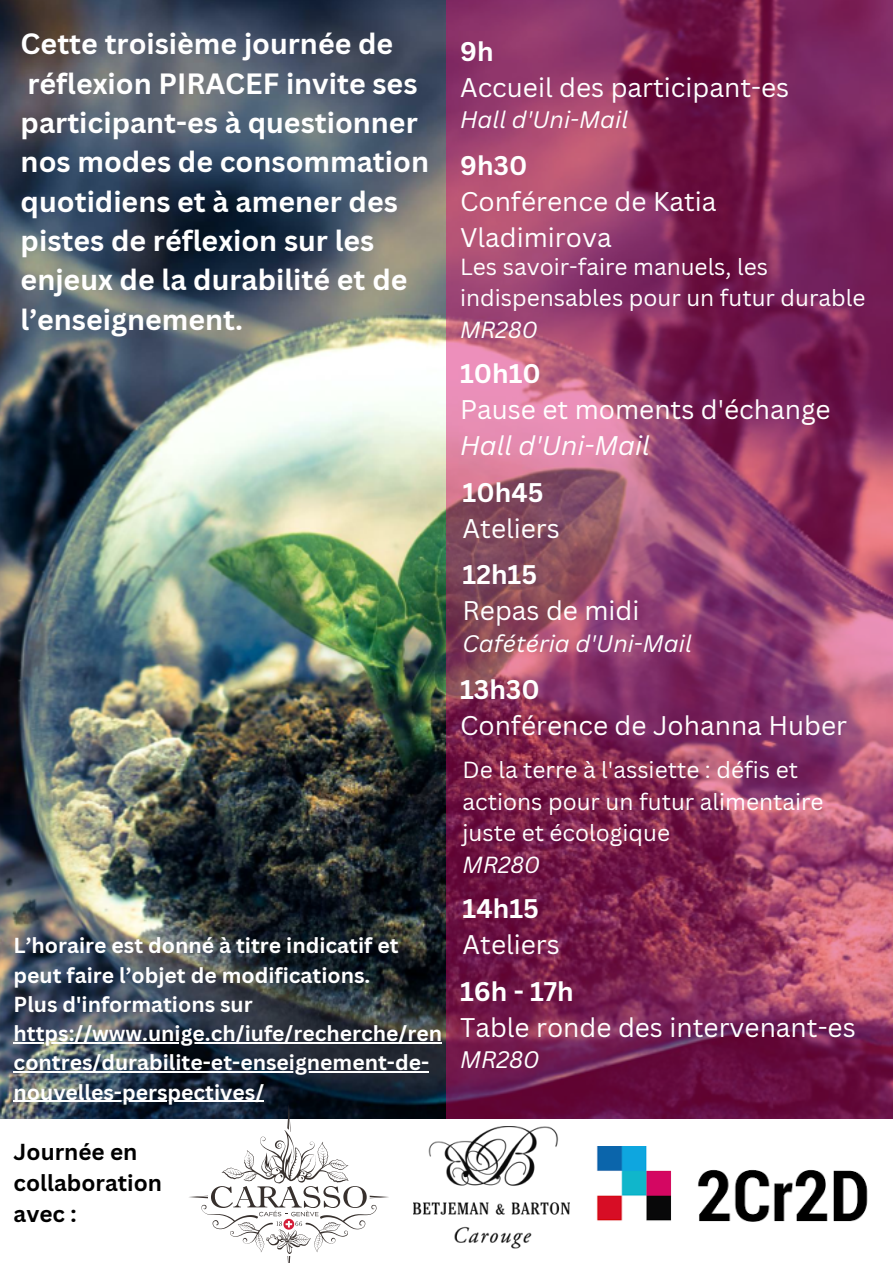
<style>
.page{position:relative;width:893px;height:1264px;background:#fff}
.page>*{position:absolute;margin:0;border:0;box-sizing:border-box;transform-origin:0 0}
.t1{font:700 28.5px/39.3px "Canva Sans";color:#fff}
.t2{font:26.25px/36px "Canva Sans";color:#fff}
.t3{font:700 26.25px "Canva Sans";color:#fff}
.t4{font:italic 26.25px "Canva Sans";color:#fff}
.t5{font:italic 23.25px "Canva Sans";color:#fff}
.t6{font:22.65px/31.5px "Canva Sans";color:#fff}
.t7{font:italic 22.65px "Canva Sans";color:#fff}
.t8{font:700 22.5px/31px "Canva Sans";color:#000}
.t9{font:700 21.15px/29.2px "Canva Sans";color:#fff}
</style>
<div class="page">
<img style="left:0;top:0;width:446px;height:1119px">
<svg style="left:446px;top:0;width:446px;height:1119px;background:#8b3561"></svg>
<svg style="left:188px;top:1104px;width:201px;height:158px"></svg>
<img style="left:596px;top:1146px;width:272px;height:76px">
<img style="left:413px;top:1126px;width:157px;height:123px">
<hr style="left:14px;top:1042px;width:428px;height:1px;background:#fff">
<hr style="left:14px;top:1071px;width:415px;height:1px;background:#fff">
<hr style="left:14px;top:1100px;width:250px;height:1px;background:#fff">
<p class="t1" style="left:21px;top:23px;width:410px">Cette troisième journée de réflexion PIRACEF invite ses participant-es à questionner nos modes de consommation quotidiens et à amener des pistes de réflexion sur les enjeux de la durabilité et de l’enseignement.</p>
<p class="t9" style="left:14px;top:930px;width:386px">L’horaire est donné à titre indicatif et peut faire l’objet de modifications.</p>
<p class="t9" style="left:14px;top:989px;width:430px">Plus d'informations sur https://www.unige.ch/iufe/recherche/ren contres/durabilite-et-enseignement-de&shy;nouvelles-perspectives/</p>
<p class="t8" style="left:14px;top:1135px;width:150px">Journée en collaboration avec :</p>
<p class="t3" style="left:460px;top:33px;width:35px">9h</p>
<p class="t2" style="left:460px;top:69px;width:330px">Accueil des participant-es</p>
<p class="t5" style="left:460px;top:103px;width:169px">Hall d'Uni-Mail</p>
<p class="t3" style="left:460px;top:147px;width:69px">9h30</p>
<p class="t2" style="left:460px;top:183px;width:258px">Conférence de Katia<br>Vladimirova</p>
<p class="t6" style="left:460px;top:250px;width:407px">Les savoir-faire manuels, les indispensables pour un futur durable</p>
<p class="t7" style="left:460px;top:313px;width:79px">MR280</p>
<p class="t3" style="left:460px;top:355px;width:82px">10h10</p>
<p class="t2" style="left:460px;top:391px;width:372px">Pause et moments d'échange</p>
<p class="t4" style="left:460px;top:427px;width:191px">Hall d'Uni-Mail</p>
<p class="t3" style="left:462px;top:474px;width:82px">10h45</p>
<p class="t2" style="left:462px;top:509px;width:99px">Ateliers</p>
<p class="t3" style="left:462px;top:556px;width:76px">12h15</p>
<p class="t2" style="left:462px;top:592px;width:178px">Repas de midi</p>
<p class="t5" style="left:462px;top:627px;width:231px">Cafétéria d'Uni-Mail</p>
<p class="t3" style="left:460px;top:670px;width:81px">13h30</p>
<p class="t2" style="left:460px;top:706px;width:388px">Conférence de Johanna Huber</p>
<p class="t6" style="left:462px;top:753px;width:362px">De la terre à l'assiette : défis et actions pour un futur alimentaire juste et écologique</p>
<p class="t7" style="left:462px;top:848px;width:79px">MR280</p>
<p class="t3" style="left:462px;top:890px;width:78px">14h15</p>
<p class="t2" style="left:462px;top:925px;width:99px">Ateliers</p>
<p class="t3" style="left:460px;top:972px;width:115px">16h - 17h</p>
<p class="t2" style="left:460px;top:1008px;width:397px">Table ronde des intervenant-es</p>
<p class="t5" style="left:460px;top:1043px;width:81px">MR280</p>
</div>
